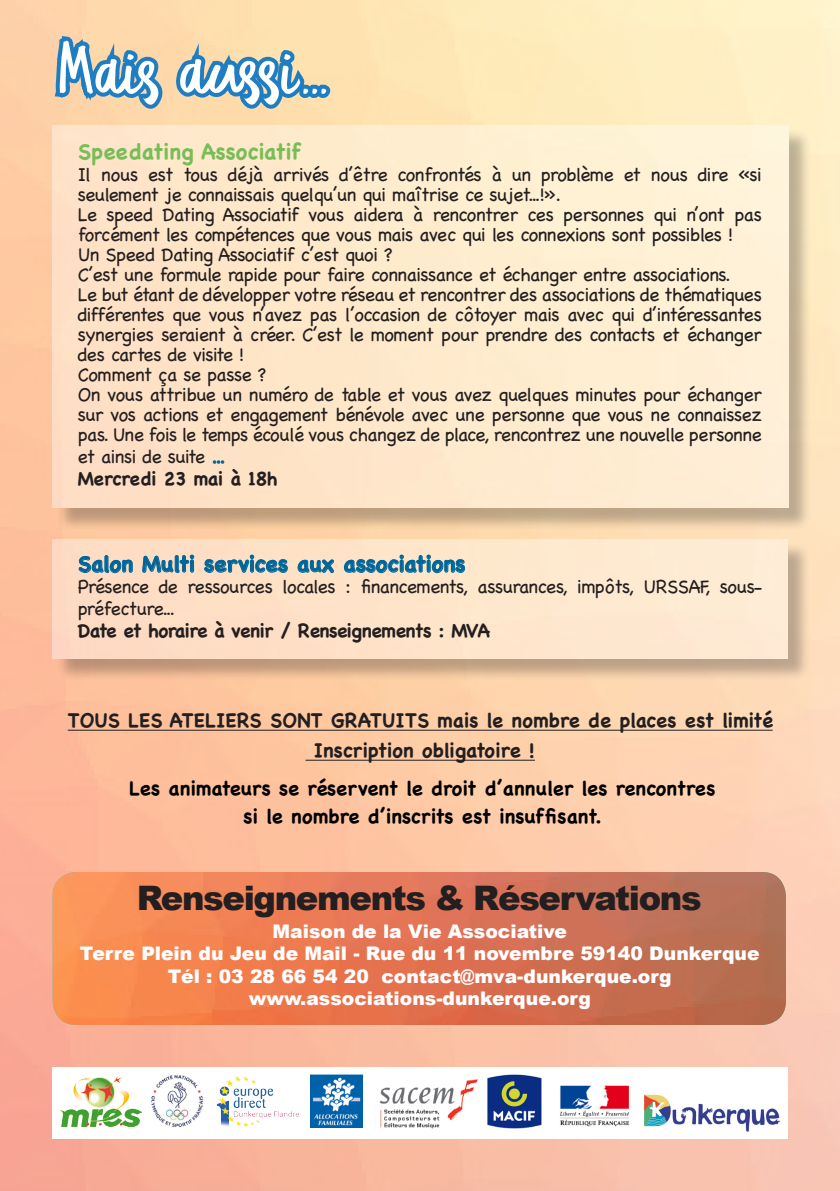
<style>
.page{position:relative;width:840px;height:1191px;background:#fff}
.page>*{position:absolute;margin:0;border:0;box-sizing:border-box;transform-origin:0 0}
.t1{font:73.2px "DK Primordial";letter-spacing:-.02em;color:#fff;scale:.82 1}
.t2{font:900 33.8px "Arial";letter-spacing:-.04em;color:#231f20}
.t3{font:700 22px "Chalkboard";color:#069}
.t4{font:700 22px "Chalkboard";color:#78bd57}
.t5{font:700 20px "Chalkboard";color:#000}
.t6{font:700 20px "Chalkboard";color:#231f20}
.t7{font:19px/20px "Chalkboard";letter-spacing:-.03em;color:#231f20}
.t8{font:700 19px "Chalkboard";letter-spacing:-.03em;color:#231f20}
.t9{font:900 18.8px "Arial";color:#fff}
.s1{color:#069}
</style>
<div class="page">
<img style="left:0;top:0;width:839px;height:1191px">
<div style="left:53px;top:1067px;width:734px;height:71px;background:#fff"></div>
<div style="left:56px;top:129px;width:755px;height:402px;background:#231f20;opacity:.75"></div>
<div style="left:53px;top:126px;width:735px;height:382px;background:linear-gradient(to right,#fee0c3,#fef3d8)"></div>
<svg style="left:212px;top:460px;width:13px;height:4px"></svg>
<svg style="left:52px;top:0;width:282px;height:166px;background:#d0cbb8"></svg>
<div style="left:56px;top:542px;width:754px;height:140px;background:#231f20;opacity:.75"></div>
<div style="left:53px;top:539px;width:734px;height:120px;background:#fee5cb"></div>
<svg style="left:78px;top:555px;width:55px;height:19px"></svg>
<svg style="left:142px;top:554px;width:53px;height:19px"></svg>
<svg style="left:204px;top:554px;width:84px;height:19px"></svg>
<svg style="left:297px;top:559px;width:37px;height:14px"></svg>
<svg style="left:343px;top:554px;width:122px;height:20px"></svg>
<img style="left:53px;top:872px;width:732px;height:153px">
<hr style="left:68px;top:730px;width:704px;height:1px;background:#231f20">
<hr style="left:305px;top:760px;width:229px;height:1px;background:#231f20">
<img style="left:560px;top:1085px;width:68px;height:41px">
<img style="left:644px;top:1094px;width:137px;height:38px">
<img style="left:487px;top:1074px;width:55px;height:55px">
<img style="left:60px;top:1076px;width:81px;height:50px">
<img style="left:151px;top:1075px;width:52px;height:52px">
<img style="left:310px;top:1074px;width:52px;height:53px">
<img style="left:216px;top:1076px;width:83px;height:51px">
<img style="left:379px;top:1079px;width:98px;height:50px">
<p class="t1" style="left:58px;top:29px;width:329px">Mais aussi...</p>
<p class="t4" style="left:78px;top:138px;width:224px">Speedating Associatif</p>
<p class="t7" style="left:78px;top:164px;width:685px">Il nous est tous déjà arrivés d’être confrontés à un problème et nous dire «si seulement je connaissais quelqu’un qui maîtrise ce sujet...!».</p>
<p class="t7" style="left:78px;top:204px;width:685px">Le speed Dating Associatif vous aidera à rencontrer ces personnes qui n’ont pas forcément les compétences que vous mais avec qui les connexions sont possibles !</p>
<p class="t7" style="left:78px;top:244px;width:316px">Un Speed Dating Associatif c’est quoi ?</p>
<p class="t7" style="left:78px;top:264px;width:654px">C’est une formule rapide pour faire connaissance et échanger entre associations.</p>
<p class="t7" style="left:78px;top:284px;width:685px;text-align:justify">Le but étant de développer votre réseau et rencontrer des associations de thématiques différentes que vous n’avez pas l’occasion de côtoyer mais avec qui d’intéressantes synergies seraient à créer. C’est le moment pour prendre des contacts et échanger des cartes de visite !</p>
<p class="t7" style="left:78px;top:364px;width:190px">Comment ça se passe ?</p>
<p class="t7" style="left:78px;top:384px;width:685px;text-align:justify">On vous attribue un numéro de table et vous avez quelques minutes pour échanger sur vos actions et engagement bénévole avec une personne que vous ne connaissez pas. Une fois le temps écoulé vous changez de place, rencontrez une nouvelle personne</p>
<p class="t7" style="left:78px;top:446px;width:149px">et ainsi de suite <span class="s1">...</span></p>
<p class="t8" style="left:78px;top:467px;width:201px">Mercredi 23 mai à 18h</p>
<p class="t3" style="left:78px;top:551px;width:389px">Salon Multi services aux associations</p>
<p class="t7" style="left:78px;top:576px;width:685px;line-height:22px">Présence de ressources locales : financements, assurances, impôts, URSSAF, sous&shy;préfecture...</p>
<p class="t8" style="left:78px;top:620px;width:413px">Date et horaire à venir / Renseignements : MVA</p>
<p class="t6" style="left:68px;top:708px;width:706px">TOUS LES ATELIERS SONT GRATUITS mais le nombre de places est limité</p>
<p class="t6" style="left:313px;top:738px;width:222px">Inscription obligatoire !</p>
<p class="t5" style="left:129px;top:776px;width:587px">Les animateurs se réservent le droit d’annuler les rencontres</p>
<p class="t5" style="left:243px;top:804px;width:359px">si le nombre d’inscrits est insuffisant.</p>
<p class="t2" style="left:137px;top:873px;width:566px">Renseignements &amp; Réservations</p>
<p class="t9" style="left:272px;top:917px;width:296px">Maison de la Vie Associative</p>
<p class="t9" style="left:80px;top:940px;width:680px">Terre Plein du Jeu de Mail - Rue du 11 novembre 59140 Dunkerque</p>
<p class="t9" style="left:168px;top:962px;width:505px">Tél : 03 28 66 54 20 contact@mva-dunkerque.org</p>
<p class="t9" style="left:248px;top:985px;width:343px">www.associations-dunkerque.org</p>
</div>
